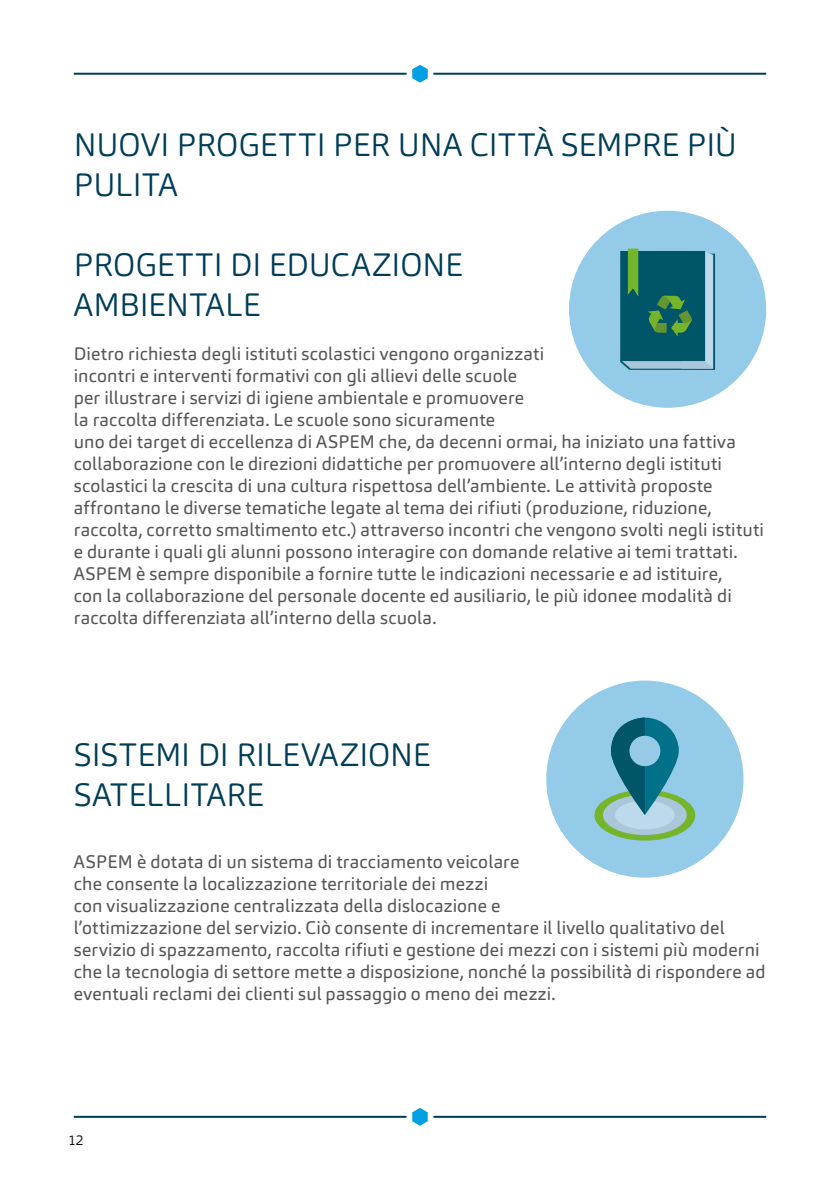
<style>
.page{position:relative;width:840px;height:1191px;background:#fff}
.page>*{position:absolute;margin:0;border:0;box-sizing:border-box;transform-origin:0 0}
.t1{font:300 32px/40px "Carnas";color:#003d58}
.t2{font:18px/22px "Carnas";letter-spacing:.01em;color:#575756}
.t3{font:300 14px "Carnas";color:#000}
</style>
<div class="page">
<hr style="left:433px;top:73px;width:332px;height:2px;background:#003d58">
<hr style="left:74px;top:73px;width:332px;height:2px;background:#003d58">
<svg style="left:412px;top:65px;width:15px;height:18px"></svg>
<hr style="left:433px;top:1115px;width:332px;height:2px;background:#003d58">
<hr style="left:74px;top:1115px;width:332px;height:2px;background:#003d58">
<svg style="left:412px;top:1108px;width:15px;height:17px"></svg>
<div style="left:568px;top:211px;width:197px;height:197px;background:#93cbe9;border-radius:50%"></div>
<div style="left:546px;top:680px;width:197px;height:197px;background:#93cbe9;border-radius:50%"></div>
<div style="left:629px;top:254px;width:85px;height:116px;background:#bddaec"></div>
<svg style="left:620px;top:249px;width:92px;height:121px;background:#257073"></svg>
<div style="left:594px;top:790px;width:100px;height:50px;background:#74b52b;border-radius:50%"></div>
<div style="left:602px;top:795px;width:84px;height:40px;background:#aac6db;border-radius:50%"></div>
<div style="left:614px;top:800px;width:60px;height:29px;background:#bddaec;border-radius:50%"></div>
<svg style="left:610px;top:717px;width:68px;height:98px;fill:#007189"></svg>
<svg style="left:610px;top:717px;width:34px;height:98px"></svg>
<div style="left:629px;top:735px;width:31px;height:31px;background:#96cae6;border-radius:50%"></div>
<h1 class="t1" style="left:74px;top:124px;width:664px">NUOVI PROGETTI PER UNA CITTÀ SEMPRE PIÙ<br>PULITA</h1>
<h1 class="t1" style="left:74px;top:244px;width:390px">PROGETTI DI EDUCAZIONE<br>AMBIENTALE</h1>
<p class="t2" style="left:74px;top:342px;width:691px">Dietro richiesta degli istituti scolastici vengono organizzati<br>incontri e interventi formativi con gli allievi delle scuole<br>per illustrare i servizi di igiene ambientale e promuovere<br>la raccolta differenziata. Le scuole sono sicuramente<br>uno dei target di eccellenza di ASPEM che, da decenni ormai, ha iniziato una fattiva collaborazione con le direzioni didattiche per promuovere all’interno degli istituti scolastici la crescita di una cultura rispettosa dell’ambiente. Le attività proposte affrontano le diverse tematiche legate al tema dei rifiuti (produzione, riduzione, raccolta, corretto smaltimento etc.) attraverso incontri che vengono svolti negli istituti e durante i quali gli alunni possono interagire con domande relative ai temi trattati.<br>ASPEM è sempre disponibile a fornire tutte le indicazioni necessarie e ad istituire,<br>con la collaborazione del personale docente ed ausiliario, le più idonee modalità di raccolta differenziata all’interno della scuola.</p>
<h1 class="t1" style="left:74px;top:734px;width:358px">SISTEMI DI RILEVAZIONE<br>SATELLITARE</h1>
<p class="t2" style="left:74px;top:850px;width:693px">ASPEM è dotata di un sistema di tracciamento veicolare<br>che consente la localizzazione territoriale dei mezzi<br>con visualizzazione centralizzata della dislocazione e<br>l’ottimizzazione del servizio. Ciò consente di incrementare il livello qualitativo del servizio di spazzamento, raccolta rifiuti e gestione dei mezzi con i sistemi più moderni che la tecnologia di settore mette a disposizione, nonché la possibilità di rispondere ad eventuali reclami dei clienti sul passaggio o meno dei mezzi.</p>
<p class="t3" style="left:68px;top:1131px;width:17px">12</p>
</div>
